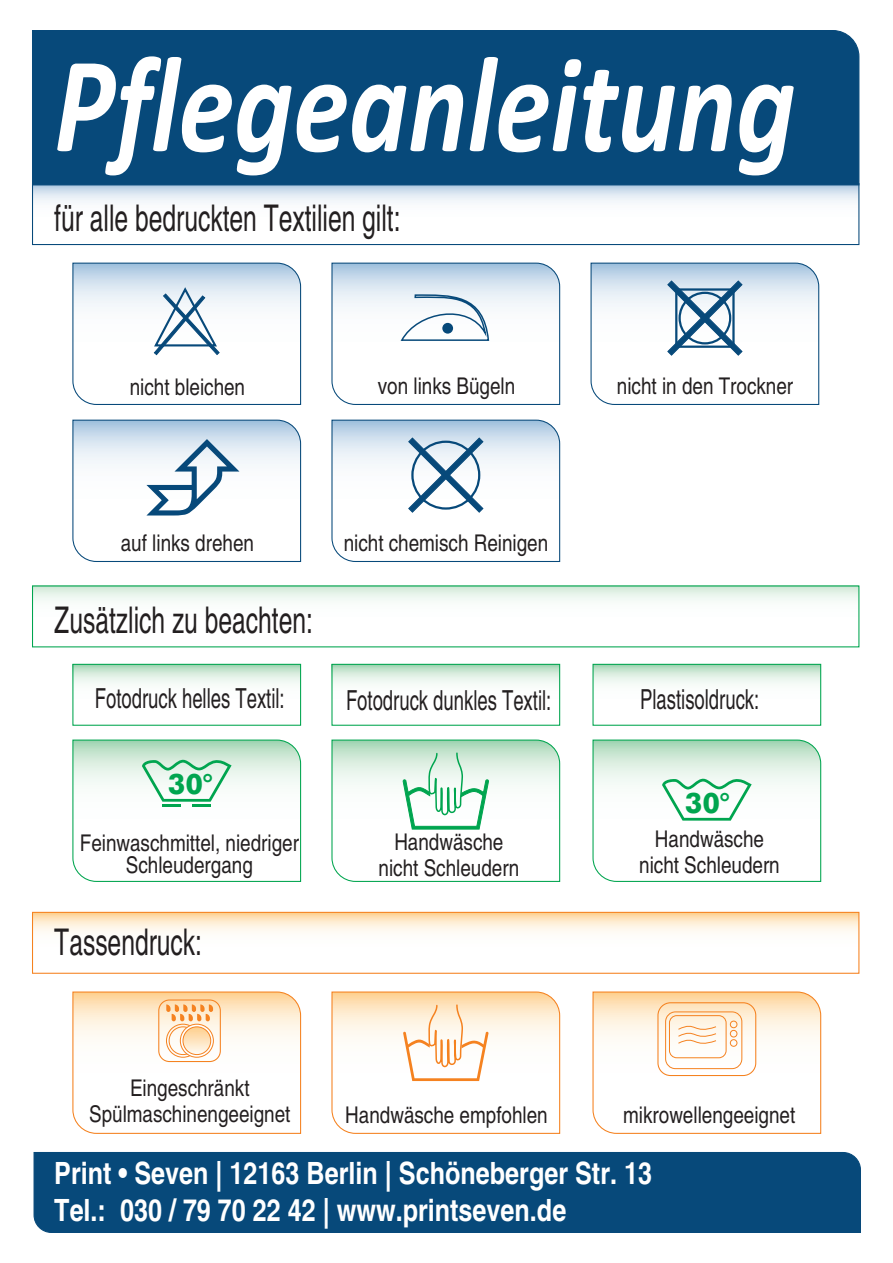
<style>
.page{position:relative;width:893px;height:1263px;background:#fff}
.page>*{position:absolute;margin:0;border:0;box-sizing:border-box;transform-origin:0 0}
.t1{font:italic 700 138.15px "Calibri";color:#fff;scale:.82 1}
.t2{font:condensed 36.75px "Helvetica";color:#231f20;scale:.82 1}
.t3{font:700 condensed 30.75px/36.5px "Helvetica";color:#fff}
.t4{font:700 28.2px "Futura BT";color:#00a54f}
.t5{font:300 condensed 27.75px "Futura BT";color:#231f20}
.t6{font:condensed 27.6px "Helvetica";color:#231f20;scale:.82 1}
.t7{font:condensed 22.95px/26.5px "Helvetica";color:#231f20;text-align:center}
</style>
<div class="page">
<svg style="left:34px;top:186px;width:823px;height:17px"></svg>
<div style="left:32px;top:183px;width:827px;height:62px;border:1px solid #07497a"></div>
<div style="left:32px;top:30px;width:828px;height:156px;background:#07497a"></div>
<svg style="left:72px;top:262px;width:230px;height:143px"></svg>
<svg style="left:331px;top:262px;width:230px;height:143px"></svg>
<svg style="left:74px;top:666px;width:225px;height:18px"></svg>
<div style="left:72px;top:664px;width:229px;height:62px;border:1px solid #00a54f"></div>
<svg style="left:72px;top:739px;width:230px;height:143px"></svg>
<hr style="left:163px;top:804px;width:18px;height:3px;background:#00a54f">
<hr style="left:192px;top:804px;width:18px;height:3px;background:#00a54f">
<svg style="left:590px;top:262px;width:230px;height:143px"></svg>
<svg style="left:333px;top:666px;width:225px;height:18px"></svg>
<div style="left:331px;top:664px;width:229px;height:62px;border:1px solid #00a54f"></div>
<svg style="left:331px;top:739px;width:230px;height:143px"></svg>
<svg style="left:594px;top:666px;width:225px;height:18px"></svg>
<div style="left:592px;top:664px;width:229px;height:62px;border:1px solid #00a54f"></div>
<svg style="left:592px;top:739px;width:230px;height:143px"></svg>
<svg style="left:331px;top:419px;width:230px;height:143px"></svg>
<svg style="left:72px;top:419px;width:230px;height:143px"></svg>
<svg style="left:34px;top:914px;width:823px;height:19px"></svg>
<div style="left:32px;top:912px;width:827px;height:62px;border:1px solid #f58220"></div>
<svg style="left:331px;top:991px;width:230px;height:143px"></svg>
<div style="left:33px;top:1152px;width:828px;height:81px;background:#07497a"></div>
<svg style="left:72px;top:991px;width:230px;height:143px"></svg>
<svg style="left:592px;top:991px;width:230px;height:143px"></svg>
<svg style="left:34px;top:587px;width:823px;height:14px"></svg>
<h1 class="t1" style="left:54px;top:47px;width:905px">Pflegeanleitung</h1>
<h2 class="t2" style="left:54px;top:204px;width:424px">für alle bedruckten Textilien gilt:</h2>
<p class="t7" style="left:130px;top:376px;width:117px">nicht bleichen</p>
<p class="t7" style="left:378px;top:375px;width:139px">von links Bügeln</p>
<p class="t7" style="left:121px;top:532px;width:135px">auf links drehen</p>
<p class="t7" style="left:344px;top:532px;width:206px">nicht chemisch Reinigen</p>
<h2 class="t2" style="left:54px;top:606px;width:317px">Zusätzlich zu beachten:</h2>
<p class="t7" style="left:617px;top:375px;width:178px">nicht in den Trockner</p>
<p class="t6" style="left:95px;top:688px;width:233px">Fotodruck helles Textil:</p>
<p class="t4" style="left:168px;top:773px;width:46px">30°</p>
<p class="t6" style="left:346px;top:690px;width:252px">Fotodruck dunkles Textil:</p>
<p class="t6" style="left:640px;top:688px;width:147px">Plastisoldruck:</p>
<p class="t4" style="left:685px;top:792px;width:46px">30°</p>
<p class="t7" style="left:80px;top:833px;width:221px;line-height:22px">Feinwaschmittel, niedriger<br>Schleudergang</p>
<p class="t5" style="left:373px;top:824px;width:127px">sanft schleudern</p>
<p class="t7" style="left:379px;top:831px;width:142px">Handwäsche nicht Schleudern</p>
<p class="t7" style="left:107px;top:846px;width:140px">sanft schleudern</p>
<h2 class="t2" style="left:54px;top:928px;width:182px">Tassendruck:</h2>
<p class="t7" style="left:639px;top:827px;width:142px">Handwäsche nicht Schleudern</p>
<p class="t7" style="left:89px;top:1076px;width:203px">Eingeschränkt<br>Spülmaschinengeeignet</p>
<p class="t5" style="left:114px;top:1096px;width:127px">sanft schleudern</p>
<p class="t7" style="left:345px;top:1103px;width:204px">Handwäsche empfohlen</p>
<p class="t7" style="left:623px;top:1104px;width:174px">mikrowellengeeignet</p>
<h3 class="t3" style="left:54px;top:1158px;width:599px">Print • Seven | 12163 Berlin | Schöneberger Str. 13<br>Tel.: 030 / 79 70 22 42 | www.printseven.de</h3>
</div>
